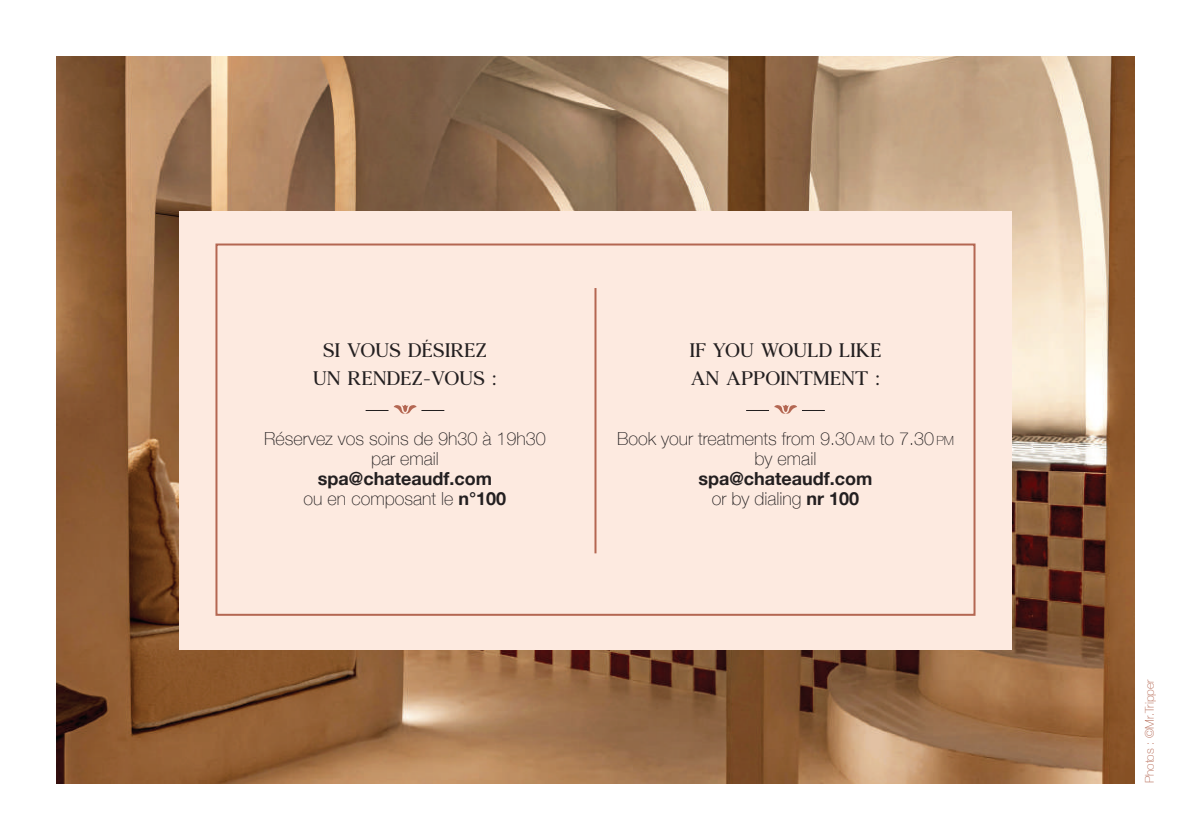
<style>
.page{position:relative;width:1191px;height:840px;background:#fff}
.page>*{position:absolute;margin:0;border:0;box-sizing:border-box;transform-origin:0 0}
.t1{font:500 22px/28px "Agatho";letter-spacing:.02em;color:#231f20;text-align:center}
.t2{font:100 18px/20px "Helvetica Neue";color:#231f20;text-align:center}
.t3{font:700 18px/20px "Helvetica Neue";color:#231f20;text-align:center}
.t4{font:100 12px "Helvetica Neue";color:#b46752}
.s1{font-weight:100}
.s2{font-size:12.6px}
</style>
<div class="page">
<img style="left:57px;top:57px;width:1077px;height:725px">
<div style="left:179px;top:211px;width:833px;height:438px;background:#fdeae0"></div>
<div style="left:215px;top:243px;width:760px;height:372px;border:2px solid #b46752"></div>
<svg style="left:394px;top:404px;width:50px;height:9px"></svg>
<svg style="left:365px;top:410px;width:23px;height:1px"></svg>
<svg style="left:746px;top:404px;width:79px;height:9px"></svg>
<hr style="left:594px;top:288px;width:2px;height:265px;background:#b46752">
<p class="t1" style="left:313px;top:336px;width:185px">SI VOUS DÉSIREZ<br>UN RENDEZ-VOUS :</p>
<p class="t2" style="left:264px;top:427px;width:283px">Réservez vos soins de 9h30 à 19h30 par email</p>
<p class="t3" style="left:304px;top:469px;width:204px">spa@chateaudf.com<br><span class="s1">ou en composant le</span> n°100</p>
<p class="t1" style="left:689px;top:336px;width:193px;text-align:left">IF YOU WOULD LIKE<br>AN APPOINTMENT :</p>
<p class="t2" style="left:617px;top:427px;width:338px">Book your treatments from 9.30 <span class="s2">AM</span> to 7.30 <span class="s2">PM </span>by email</p>
<p class="t3" style="left:698px;top:469px;width:176px">spa@chateaudf.com <span class="s1">or by dialing</span> nr 100</p>
<p class="t4" style="left:1140px;top:782px;width:105px;rotate:-90deg">Photos : ©Mr.Tripper</p>
</div>
